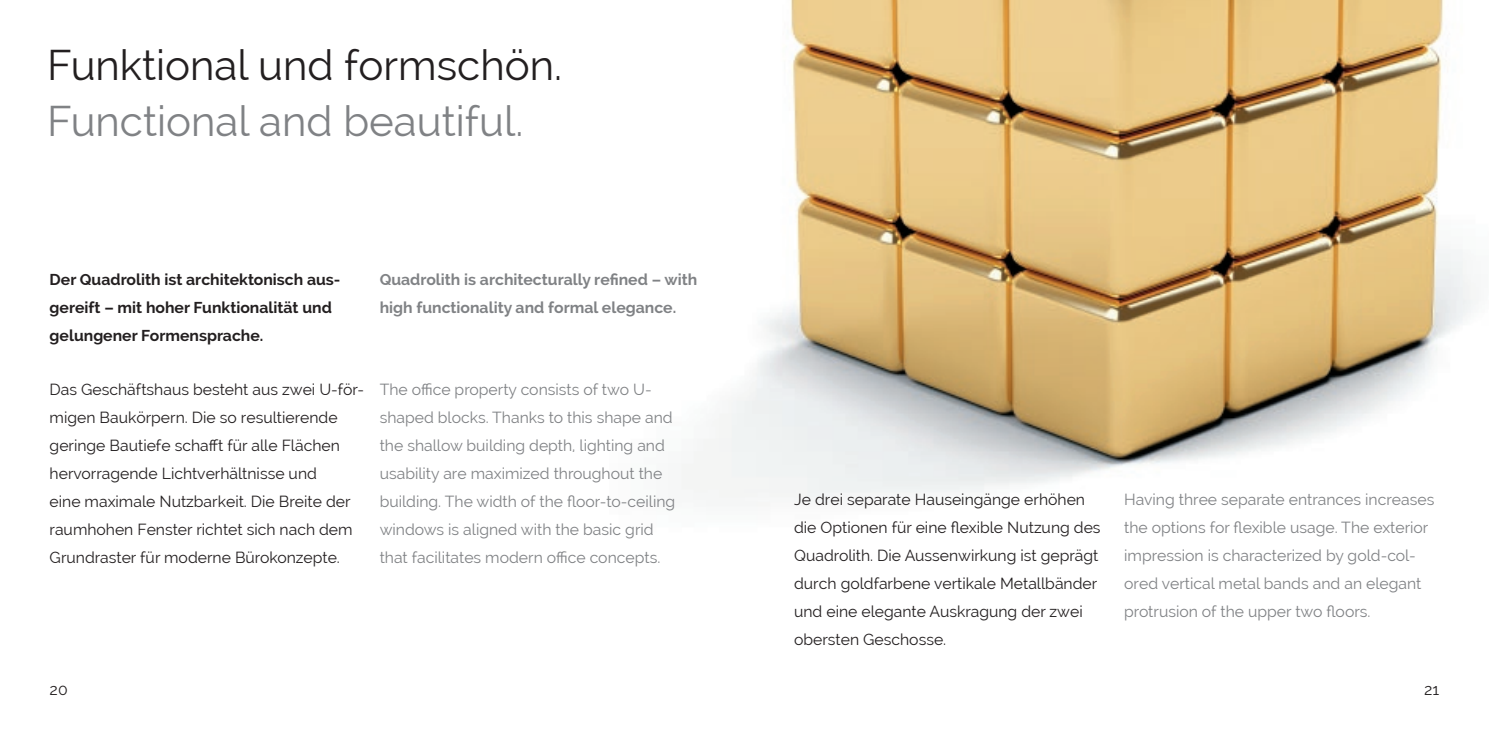
<style>
.page{position:relative;width:1489px;height:745px;background:#fff}
.page>*{position:absolute;margin:0;border:0;box-sizing:border-box;transform-origin:0 0}
.t1{font:42px "Raleway";color:#231f20}
.t2{font:42px "Raleway";color:#808285}
.t3{font:15.75px/28px "Raleway";color:#231f20}
.t4{font:15.75px/28px "Raleway";color:#808285}
.t5{font:700 15.75px/28px "Raleway";color:#231f20}
.t6{font:700 15.75px/28px "Raleway";color:#808285}
</style>
<div class="page">
<img style="left:682px;top:0;width:796px;height:502px">
<h1 class="t1" style="left:47px;top:41px;width:516px">Funktional und formschön.</h1>
<h1 class="t2" style="left:47px;top:97px;width:477px">Functional and beautiful.</h1>
<p class="t6" style="left:379px;top:265px;width:319px">Quadrolith is architecturally refined – with high functionality and formal elegance.</p>
<p class="t5" style="left:50px;top:265px;width:292px">Der Quadrolith ist architektonisch aus&shy;gereift – mit hoher Funktionalität und gelungener Formensprache.</p>
<p class="t3" style="left:50px;top:375px;width:316px">Das Geschäftshaus besteht aus zwei U-för&shy;migen Baukörpern. Die so resultierende geringe Bautiefe schafft für alle Flächen hervorragende Lichtverhältnisse und<br>eine maximale Nutzbarkeit. Die Breite der raumhohen Fenster richtet sich nach dem Grundraster für moderne Bürokonzepte.</p>
<p class="t4" style="left:379px;top:375px;width:297px">The office property consists of two U&shy;shaped blocks. Thanks to this shape and the shallow building depth, lighting and usability are maximized throughout the building. The width of the floor-to-ceiling windows is aligned with the basic grid that facilitates modern office concepts.</p>
<p class="t3" style="left:794px;top:485px;width:308px">Je drei separate Hauseingänge erhöhen die Optionen für eine flexible Nutzung des Quadrolith. Die Aussenwirkung ist geprägt durch goldfarbene vertikale Metallbänder und eine elegante Auskragung der zwei obersten Geschosse.</p>
<p class="t4" style="left:1124px;top:485px;width:311px">Having three separate entrances increases the options for flexible usage. The exterior impression is characterized by gold-col&shy;ored vertical metal bands and an elegant protrusion of the upper two floors.</p>
<p class="t3" style="left:50px;top:675px;width:20px">20</p>
<p class="t3" style="left:1423px;top:675px;width:17px">21</p>
</div>
